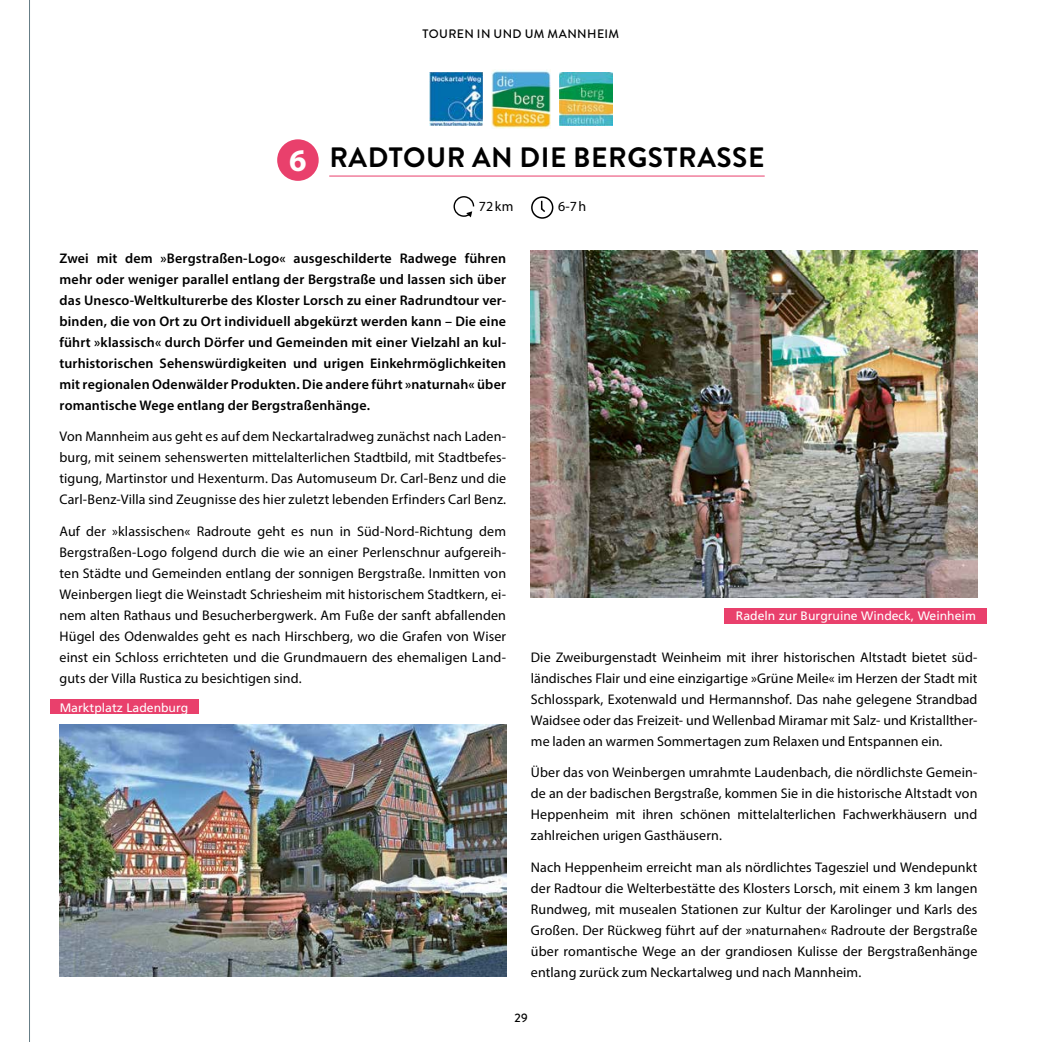
<style>
.page{position:relative;width:1042px;height:1042px;background:#fff}
.page>*{position:absolute;margin:0;border:0;box-sizing:border-box;transform-origin:0 0}
.t1{font:700 31.5px "Myriad Pro";color:#fff}
.t2{font:700 28px "Brandon Grotesque";letter-spacing:.02em;color:#000}
.t3{font:14px/21px "Myriad Pro";letter-spacing:.005em;color:#000;text-align:justify}
.t4{font:600 14px/21px "Myriad Pro";letter-spacing:.01em;color:#000;text-align:justify}
.t5{font:12.25px "Frutiger";color:#fff}
.t6{font:500 12.25px "Brandon Grotesque";letter-spacing:.035em;color:#000}
</style>
<div class="page">
<hr style="left:329px;top:176px;width:436px;height:1px;background:#e9406c">
<img style="left:60px;top:724px;width:446px;height:252px">
<img style="left:531px;top:251px;width:446px;height:346px">
<hr style="left:29px;top:0;width:1px;height:1042px;background:#657b85">
<img style="left:559px;top:73px;width:53px;height:53px">
<img style="left:492px;top:70px;width:58px;height:59px">
<img style="left:430px;top:73px;width:53px;height:52px">
<div style="left:531px;top:196px;width:22px;height:23px;border:2px solid #000;border-radius:50%"></div>
<svg style="left:540px;top:201px;width:5px;height:11px"></svg>
<svg style="left:453px;top:196px;width:22px;height:21px"></svg>
<div style="left:277px;top:139px;width:42px;height:42px;background:#e9406c;border-radius:50%"></div>
<div style="left:50px;top:699px;width:148px;height:15px;background:#e9406c"></div>
<div style="left:724px;top:608px;width:263px;height:15px;background:#e9406c"></div>
<p class="t6" style="left:423px;top:26px;width:198px">TOUREN IN UND UM MANNHEIM</p>
<h1 class="t1" style="left:289px;top:140px;width:19px">6</h1>
<h2 class="t2" style="left:329px;top:137px;width:437px">RADTOUR AN DIE BERGSTRASSE</h2>
<p class="t3" style="left:479px;top:196px;width:36px">72 km</p>
<p class="t3" style="left:558px;top:196px;width:30px">6-7 h</p>
<p class="t4" style="left:60px;top:247px;width:448px">Zwei mit dem »Bergstraßen-Logo« ausgeschilderte Radwege führen mehr oder weniger parallel entlang der Bergstraße und lassen sich über das Unesco-Weltkulturerbe des Kloster Lorsch zu einer Radrundtour ver&shy;binden, die von Ort zu Ort individuell abgekürzt werden kann – Die eine führt »klassisch« durch Dörfer und Gemeinden mit einer Vielzahl an kul&shy;turhistorischen Sehenswürdigkeiten und urigen Einkehrmöglichkeiten mit regionalen Odenwälder Produkten. Die andere führt »naturnah« über romantische Wege entlang der Bergstraßenhänge.</p>
<p class="t3" style="left:60px;top:426px;width:448px">Von Mannheim aus geht es auf dem Neckartalradweg zunächst nach Laden&shy;burg, mit seinem sehenswerten mittelalterlichen Stadtbild, mit Stadtbefes&shy;tigung, Martinstor und Hexenturm. Das Automuseum Dr. Carl-Benz und die Carl-Benz-Villa sind Zeugnisse des hier zuletzt lebenden Erfinders Carl Benz.</p>
<p class="t3" style="left:60px;top:520px;width:448px">Auf der »klassischen« Radroute geht es nun in Süd-Nord-Richtung dem Bergstraßen-Logo folgend durch die wie an einer Perlenschnur aufgereih&shy;ten Städte und Gemeinden entlang der sonnigen Bergstraße. Inmitten von Weinbergen liegt die Weinstadt Schriesheim mit historischem Stadtkern, ei&shy;nem alten Rathaus und Besucherbergwerk. Am Fuße der sanft abfallenden Hügel des Odenwaldes geht es nach Hirschberg, wo die Grafen von Wiser einst ein Schloss errichteten und die Grundmauern des ehemaligen Land&shy;guts der Villa Rustica zu besichtigen sind.</p>
<p class="t5" style="left:60px;top:700px;width:130px">Marktplatz Ladenburg</p>
<p class="t5" style="left:736px;top:609px;width:241px">Radeln zur Burgruine Windeck, Weinheim</p>
<p class="t3" style="left:531px;top:646px;width:448px">Die Zweiburgenstadt Weinheim mit ihrer historischen Altstadt bietet süd&shy;ländisches Flair und eine einzigartige »Grüne Meile« im Herzen der Stadt mit Schlosspark, Exotenwald und Hermannshof. Das nahe gelegene Strandbad Waidsee oder das Freizeit- und Wellenbad Miramar mit Salz- und Kristallther&shy;me laden an warmen Sommertagen zum Relaxen und Entspannen ein.</p>
<p class="t3" style="left:531px;top:762px;width:448px">Über das von Weinbergen umrahmte Laudenbach, die nördlichste Gemein&shy;de an der badischen Bergstraße, kommen Sie in die historische Altstadt von Heppenheim mit ihren schönen mittelalterlichen Fachwerkhäusern und zahlreichen urigen Gasthäusern.</p>
<p class="t3" style="left:531px;top:856px;width:448px">Nach Heppenheim erreicht man als nördlichtes Tagesziel und Wendepunkt der Radtour die Welterbestätte des Klosters Lorsch, mit einem 3 km langen Rundweg, mit musealen Stationen zur Kultur der Karolinger und Karls des Großen. Der Rückweg führt auf der »naturnahen« Radroute der Bergstraße über romantische Wege an der grandiosen Kulisse der Bergstraßenhänge entlang zurück zum Neckartalweg und nach Mannheim.</p>
<p class="t6" style="left:514px;top:1009px;width:15px">29</p>
</div>
